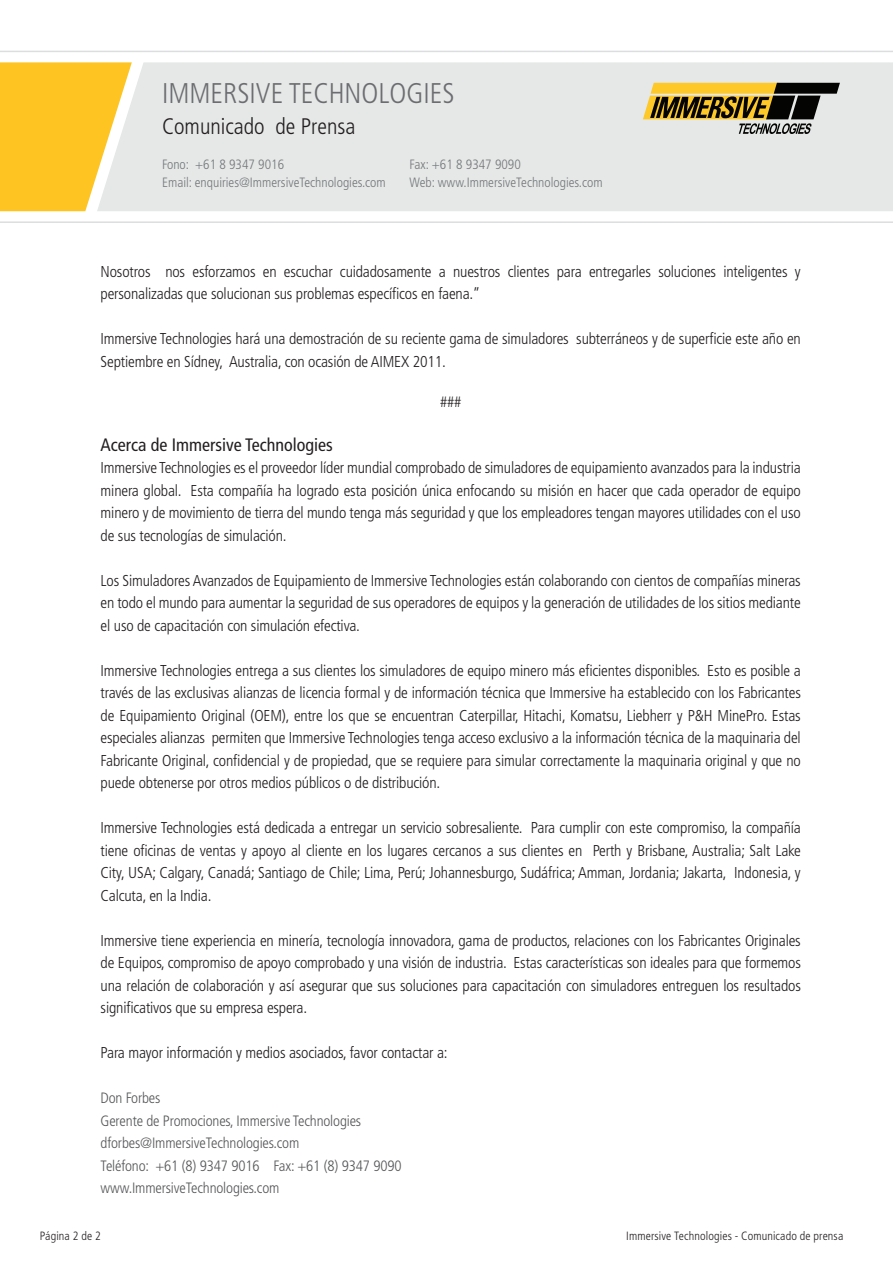
<style>
.page{position:relative;width:893px;height:1263px;background:#fff}
.page>*{position:absolute;margin:0;border:0;box-sizing:border-box;transform-origin:0 0}
.t1{font:300 condensed 28.5px "Frutiger";color:#6c6d70}
.t2{font:300 condensed 22.5px "Frutiger";color:#231f20}
.t3{font:condensed 18px "Frutiger";color:#231f20}
.t4{font:300 condensed 15.75px/22.5px "Frutiger";letter-spacing:-.01em;color:#231f20;text-align:justify}
.t5{font:300 condensed 15px/22.5px "Frutiger";letter-spacing:-.01em;color:#57585a}
.t6{font:300 condensed 15px "Frutiger";color:#231f20}
.t7{font:300 condensed 13.5px "Frutiger";color:#76787b}
.t8{font:300 condensed 12px "Frutiger";letter-spacing:.01em;color:#231f20}
</style>
<div class="page">
<div style="left:0;top:62px;width:97px;height:149px;background:#fec422"></div>
<div style="left:97px;top:62px;width:796px;height:149px;background:#e5e8e7"></div>
<hr style="left:0;top:51px;width:893px;height:1px;background:#dcdddf">
<hr style="left:0;top:221px;width:893px;height:2px;background:#dcdddf">
<svg style="left:643px;top:83px;width:197px;height:51px;background:#9b8d60"></svg>
<h1 class="t1" style="left:162px;top:77px;width:294px">IMMERSIVE TECHNOLOGIES</h1>
<h2 class="t2" style="left:162px;top:113px;width:195px">Comunicado de Prensa</h2>
<p class="t7" style="left:162px;top:157px;width:124px">Fono: +61 8 9347 9016</p>
<p class="t7" style="left:410px;top:157px;width:113px">Fax: +61 8 9347 9090</p>
<p class="t7" style="left:162px;top:175px;width:225px">Email: enquiries@ImmersiveTechnologies.com</p>
<p class="t7" style="left:410px;top:175px;width:194px">Web: www.ImmersiveTechnologies.com</p>
<p class="t4" style="left:101px;top:260px;width:702px">Nosotros nos esforzamos en escuchar cuidadosamente a nuestros clientes para entregarles soluciones inteligentes y personalizadas que solucionan sus problemas específicos en faena.”</p>
<p class="t4" style="left:101px;top:328px;width:702px">Immersive Technologies hará una demostración de su reciente gama de simuladores subterráneos y de superficie este año en<br>Septiembre en Sídney, Australia, con ocasión de AIMEX 2011.</p>
<p class="t6" style="left:440px;top:394px;width:23px">###</p>
<p class="t3" style="left:101px;top:434px;width:234px">Acerca de Immersive Technologies</p>
<p class="t4" style="left:101px;top:457px;width:702px">Immersive Technologies es el proveedor líder mundial comprobado de simuladores de equipamiento avanzados para la industria minera global. Esta compañía ha logrado esta posición única enfocando su misión en hacer que cada operador de equipo minero y de movimiento de tierra del mundo tenga más seguridad y que los empleadores tengan mayores utilidades con el uso de sus tecnologías de simulación.</p>
<p class="t4" style="left:101px;top:569px;width:702px">Los Simuladores Avanzados de Equipamiento de Immersive Technologies están colaborando con cientos de compañías mineras en todo el mundo para aumentar la seguridad de sus operadores de equipos y la generación de utilidades de los sitios mediante el uso de capacitación con simulación efectiva.</p>
<p class="t4" style="left:101px;top:659px;width:702px">Immersive Technologies entrega a sus clientes los simuladores de equipo minero más eficientes disponibles. Esto es posible a través de las exclusivas alianzas de licencia formal y de información técnica que Immersive ha establecido con los Fabricantes de Equipamiento Original (OEM), entre los que se encuentran Caterpillar, Hitachi, Komatsu, Liebherr y P&amp;H MinePro. Estas especiales alianzas permiten que Immersive Technologies tenga acceso exclusivo a la información técnica de la maquinaria del Fabricante Original, confidencial y de propiedad, que se requiere para simular correctamente la maquinaria original y que no puede obtenerse por otros medios públicos o de distribución.</p>
<p class="t4" style="left:101px;top:817px;width:702px">Immersive Technologies está dedicada a entregar un servicio sobresaliente. Para cumplir con este compromiso, la compañía tiene oficinas de ventas y apoyo al cliente en los lugares cercanos a sus clientes en Perth y Brisbane, Australia; Salt Lake City, USA; Calgary, Canadá; Santiago de Chile; Lima, Perú; Johannesburgo, Sudáfrica; Amman, Jordania; Jakarta, Indonesia, y Calcuta, en la India.</p>
<p class="t4" style="left:101px;top:929px;width:702px">Immersive tiene experiencia en minería, tecnología innovadora, gama de productos, relaciones con los Fabricantes Originales de Equipos, compromiso de apoyo comprobado y una visión de industria. Estas características son ideales para que formemos una relación de colaboración y así asegurar que sus soluciones para capacitación con simuladores entreguen los resultados significativos que su empresa espera.</p>
<p class="t4" style="left:101px;top:1042px;width:348px">Para mayor información y medios asociados, favor contactar a:</p>
<p class="t5" style="left:101px;top:1087px;width:303px">Don Forbes<br>Gerente de Promociones, Immersive Technologies dforbes@ImmersiveTechnologies.com<br>Teléfono: +61 (8) 9347 9016 Fax: +61 (8) 9347 9090 www.ImmersiveTechnologies.com</p>
<p class="t8" style="left:40px;top:1229px;width:63px">Página 2 de 2</p>
<p class="t8" style="left:626px;top:1229px;width:219px">Immersive Technologies - Comunicado de prensa</p>
</div>
